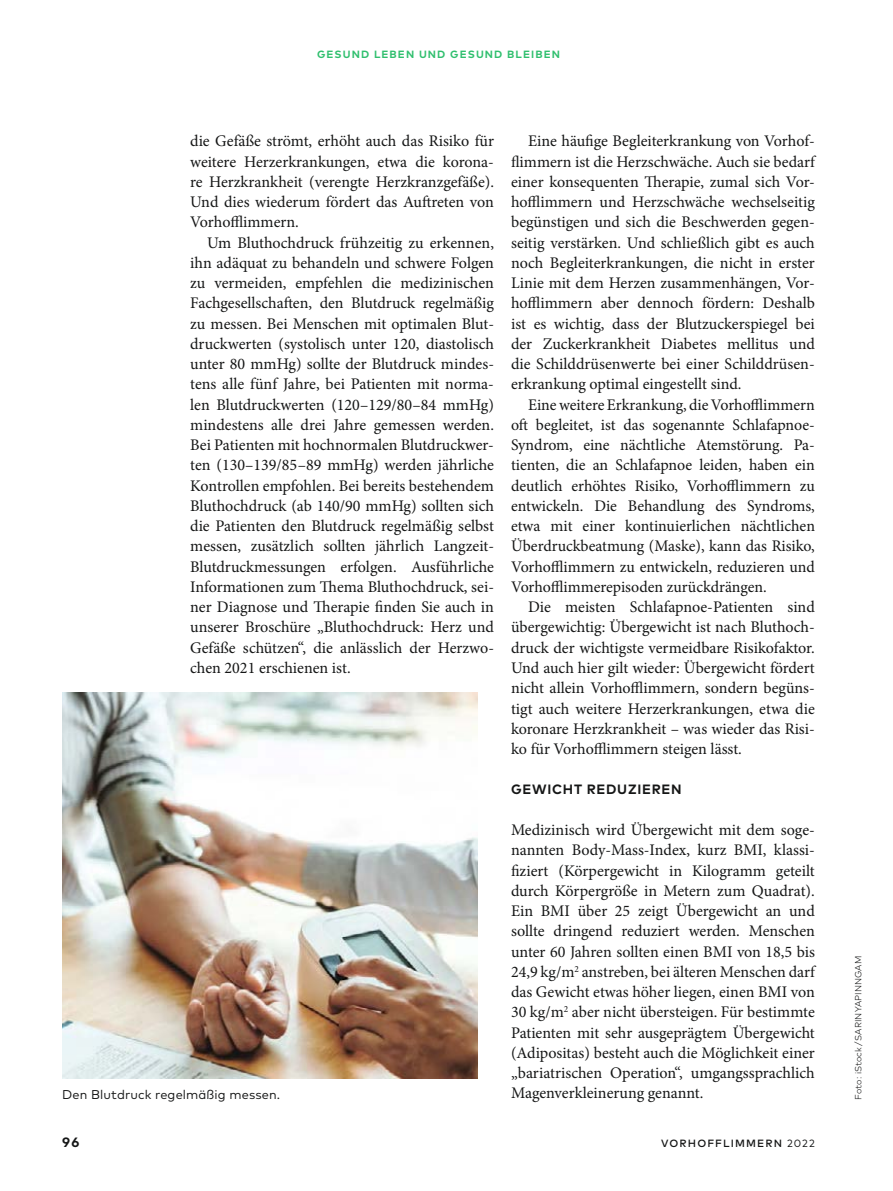
<style>
.page{position:relative;width:893px;height:1191px;background:#fff}
.page>*{position:absolute;margin:0;border:0;box-sizing:border-box;transform-origin:0 0}
.t1{font:16.2px/20.2px "Minion Pro";color:#151616;text-align:justify}
.t2{font:700 13.5px "Mark OT";letter-spacing:.055em;color:#151616}
.t3{font:12.75px "Mark OT";letter-spacing:.01em;color:#151616}
.t4{font:700 10.5px "Mark OT";letter-spacing:.105em;color:#30bf6e}
.t5{font:500 10.5px "Mark OT";letter-spacing:.105em;color:#151616}
.t6{font:300 9px "Mark OT";letter-spacing:.01em;color:#151616}
.s1{font-weight:400}
</style>
<div class="page">
<img style="left:62px;top:692px;width:415px;height:386px">
<p class="t4" style="left:317px;top:50px;width:244px">GESUND LEBEN UND GESUND BLEIBEN</p>
<p class="t1" style="left:190px;top:132px;width:305px">die Gefäße strömt, erhöht auch das Risiko für weitere Herzerkrankungen, etwa die korona&shy;re Herzkrankheit (verengte Herzkranzgefäße).<br>Und dies wiederum fördert das Auftreten von Vorhofflimmern.</p>
<p class="t1" style="left:190px;top:233px;width:305px;text-indent:17px">Um Bluthochdruck frühzeitig zu erkennen, ihn adäquat zu behandeln und schwere Folgen zu vermeiden, empfehlen die medizinischen Fachgesellschaften, den Blutdruck regelmäßig zu messen. Bei Menschen mit optimalen Blut&shy;druckwerten (systolisch unter 120, diastolisch unter 80 mmHg) sollte der Blutdruck mindes&shy;tens alle fünf Jahre, bei Patienten mit norma&shy;len Blutdruckwerten (120–129/80–84 mmHg) mindestens alle drei Jahre gemessen werden.<br>Bei Patienten mit hochnormalen Blutdruckwer&shy;ten (130–139/85–89 mmHg) werden jährliche Kontrollen empfohlen. Bei bereits bestehendem Bluthochdruck (ab 140/90 mmHg) sollten sich die Patienten den Blutdruck regelmäßig selbst messen, zusätzlich sollten jährlich Langzeit-Blutdruckmessungen erfolgen. Ausführliche Informationen zum Thema Bluthochdruck, sei&shy;ner Diagnose und Therapie finden Sie auch in unserer Broschüre „Bluthochdruck: Herz und Gefäße schützen“, die anlässlich der Herzwo&shy;chen 2021 erschienen ist.</p>
<p class="t1" style="left:511px;top:132px;width:305px;text-indent:17px">Eine häufige Begleiterkrankung von Vorhof&shy;flimmern ist die Herzschwäche. Auch sie bedarf einer konsequenten Therapie, zumal sich Vor&shy;hofflimmern und Herzschwäche wechselseitig begünstigen und sich die Beschwerden gegen&shy;seitig verstärken. Und schließlich gibt es auch noch Begleiterkrankungen, die nicht in erster Linie mit dem Herzen zusammenhängen, Vor&shy;hofflimmern aber dennoch fördern: Deshalb ist es wichtig, dass der Blutzuckerspiegel bei der Zuckerkrankheit Diabetes mellitus und die Schilddrüsenwerte bei einer Schilddrüsen&shy;erkrankung optimal eingestellt sind.</p>
<p class="t1" style="left:511px;top:395px;width:305px;text-indent:17px">Eine weitere Erkrankung, die Vorhofflimmern oft begleitet, ist das sogenannte Schlafapnoe-Syndrom, eine nächtliche Atemstörung. Pa&shy;tienten, die an Schlafapnoe leiden, haben ein deutlich erhöhtes Risiko, Vorhofflimmern zu entwickeln. Die Behandlung des Syndroms, etwa mit einer kontinuierlichen nächtlichen Überdruckbeatmung (Maske), kann das Risiko, Vorhofflimmern zu entwickeln, reduzieren und Vorhofflimmerepisoden zurückdrängen.</p>
<p class="t1" style="left:511px;top:598px;width:305px;text-indent:17px">Die meisten Schlafapnoe-Patienten sind übergewichtig: Übergewicht ist nach Bluthoch&shy;druck der wichtigste vermeidbare Risikofaktor.<br>Und auch hier gilt wieder: Übergewicht fördert nicht allein Vorhofflimmern, sondern begüns&shy;tigt auch weitere Herzerkrankungen, etwa die koronare Herzkrankheit – was wieder das Risi&shy;ko für Vorhofflimmern steigen lässt.</p>
<p class="t2" style="left:511px;top:783px;width:172px">GEWICHT REDUZIEREN</p>
<p class="t1" style="left:511px;top:821px;width:305px">Medizinisch wird Übergewicht mit dem soge&shy;nannten Body-Mass-Index, kurz BMI, klassi&shy;fiziert (Körpergewicht in Kilogramm geteilt durch Körpergröße in Metern zum Quadrat).<br>Ein BMI über 25 zeigt Übergewicht an und sollte dringend reduziert werden. Menschen unter 60 Jahren sollten einen BMI von 18,5 bis 24,9 kg/m<sup>2</sup> anstreben, bei älteren Menschen darf das Gewicht etwas höher liegen, einen BMI von 30 kg/m<sup>2</sup> aber nicht übersteigen. Für bestimmte Patienten mit sehr ausgeprägtem Übergewicht (Adipositas) besteht auch die Möglichkeit einer „bariatrischen Operation“, umgangssprachlich</p>
<p class="t3" style="left:62px;top:1089px;width:220px">Den Blutdruck regelmäßig messen.</p>
<p class="t1" style="left:511px;top:1084px;width:194px">Magenverkleinerung genannt.</p>
<p class="t2" style="left:62px;top:1136px;width:19px">96</p>
<p class="t5" style="left:661px;top:1139px;width:155px">VORHOFFLIMMERN <span class="s1">2022</span></p>
<p class="t6" style="left:855px;top:1100px;width:146px;rotate:-90deg">Foto: iStock / SARINYAPINNGAM</p>
</div>
